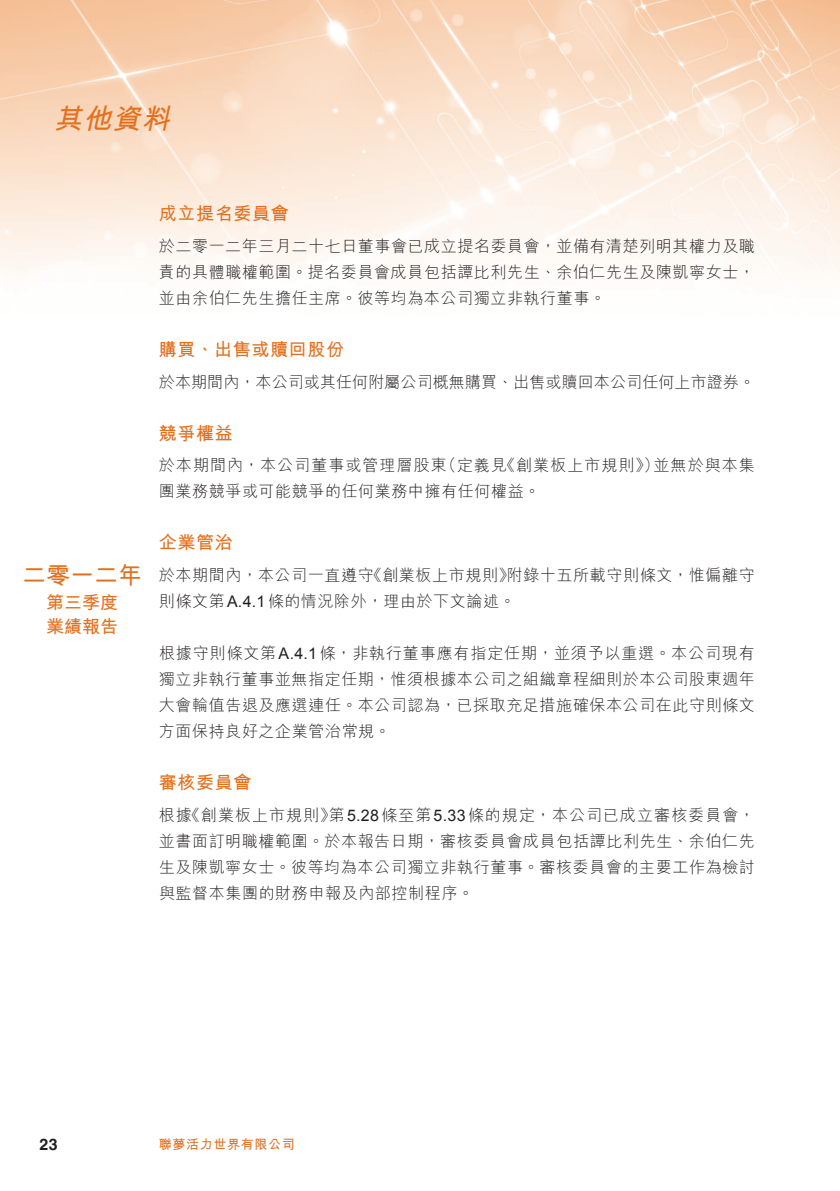
<style>
.page{position:relative;width:840px;height:1191px;background:#fff}
.page>*{position:absolute;margin:0;border:0;box-sizing:border-box;transform-origin:0 0}
.t1{font:italic 700 28px "M Hei HK";color:#e4701e}
.t2{font:700 24px "M Hei HK";color:#e4701e}
.t3{font:700 18px "M Hei HK";letter-spacing:.035em;color:#e4701e}
.t4{font:700 18px/24px "M Hei HK";color:#e4701e}
.t5{font:300 16px/26px "M Hei HK";letter-spacing:.035em;color:#231f20}
.t6{font:300 16px "M Hei HK";letter-spacing:.065em;color:#231f20}
.t7{font:300 16px "M Hei HK";letter-spacing:.005em;color:#231f20}
.t8{font:700 16px "Helvetica LT Std";color:#231f20}
.t9{font:700 13px "M Hei HK";letter-spacing:.05em;color:#e4701e}
.s1{font-family:"Arial";font-weight:400}
</style>
<div class="page">
<img style="left:0;top:0;width:839px;height:277px">
<h1 class="t1" style="left:54px;top:98px;width:125px">其他資料</h1>
<h2 class="t2" style="left:22px;top:558px;width:121px">二零一二年</h2>
<p class="t4" style="left:46px;top:588px;width:73px">第三季度業績報告</p>
<p class="t3" style="left:159px;top:200px;width:131px">成立提名委員會</p>
<p class="t5" style="left:159px;top:233px;width:597px;text-align:justify">於二零一二年三月二十七日董事會已成立提名委員會，並備有清楚列明其權力及職責的具體職權範圍。提名委員會成員包括譚比利先生、余伯仁先生及陳凱寧女士，並由余伯仁先生擔任主席。彼等均為本公司獨立非執行董事。</p>
<p class="t3" style="left:159px;top:336px;width:186px">購買、出售或贖回股份</p>
<p class="t7" style="left:159px;top:373px;width:597px">於本期間內，本公司或其任何附屬公司概無購買、出售或贖回本公司任何上市證券。</p>
<p class="t3" style="left:159px;top:420px;width:75px">競爭權益</p>
<p class="t5" style="left:653px;top:452px;width:103px">並無於與本集</p>
<p class="t5" style="left:440px;top:452px;width:68px">（定義見</p>
<p class="t6" style="left:499px;top:457px;width:161px">《創業板上市規則》）</p>
<p class="t5" style="left:159px;top:452px;width:382px">於本期間內，本公司董事或管理層股東<br>團業務競爭或可能競爭的任何業務中擁有任何權益。</p>
<p class="t3" style="left:159px;top:529px;width:75px">企業管治</p>
<p class="t5" style="left:506px;top:562px;width:249px">附錄十五所載守則條文，惟偏離守</p>
<p class="t5" style="left:366px;top:562px;width:150px">《創業板上市規則》</p>
<p class="t5" style="left:159px;top:562px;width:358px">於本期間內，本公司一直遵守<br>則條文第<span class="s1">A.4.1</span>條的情況除外，理由於下文論述。</p>
<p class="t5" style="left:159px;top:640px;width:597px;text-align:justify">根據守則條文第<span class="s1">A.4.1</span>條，非執行董事應有指定任期，並須予以重選。本公司現有獨立非執行董事並無指定任期，惟須根據本公司之組織章程細則於本公司股東週年大會輪值告退及應選連任。本公司認為，已採取充足措施確保本公司在此守則條文方面保持良好之企業管治常規。</p>
<p class="t3" style="left:159px;top:769px;width:94px">審核委員會</p>
<p class="t6" style="left:184px;top:806px;width:571px">《創業板上市規則第》 <span class="s1">5.28</span>條至第<span class="s1">5.33</span>條的規定，本公司已成立審核委員會，</p>
<p class="t5" style="left:159px;top:801px;width:597px">根據<br>並書面訂明職權範圍。於本報告日期，審核委員會成員包括譚比利先生、余伯仁先生及陳凱寧女士。彼等均為本公司獨立非執行董事。審核委員會的主要工作為檢討與監督本集團的財務申報及內部控制程序。</p>
<p class="t8" style="left:40px;top:1135px;width:20px">23</p>
<p class="t9" style="left:159px;top:1134px;width:137px">聯夢活力世界有限公司</p>
</div>
